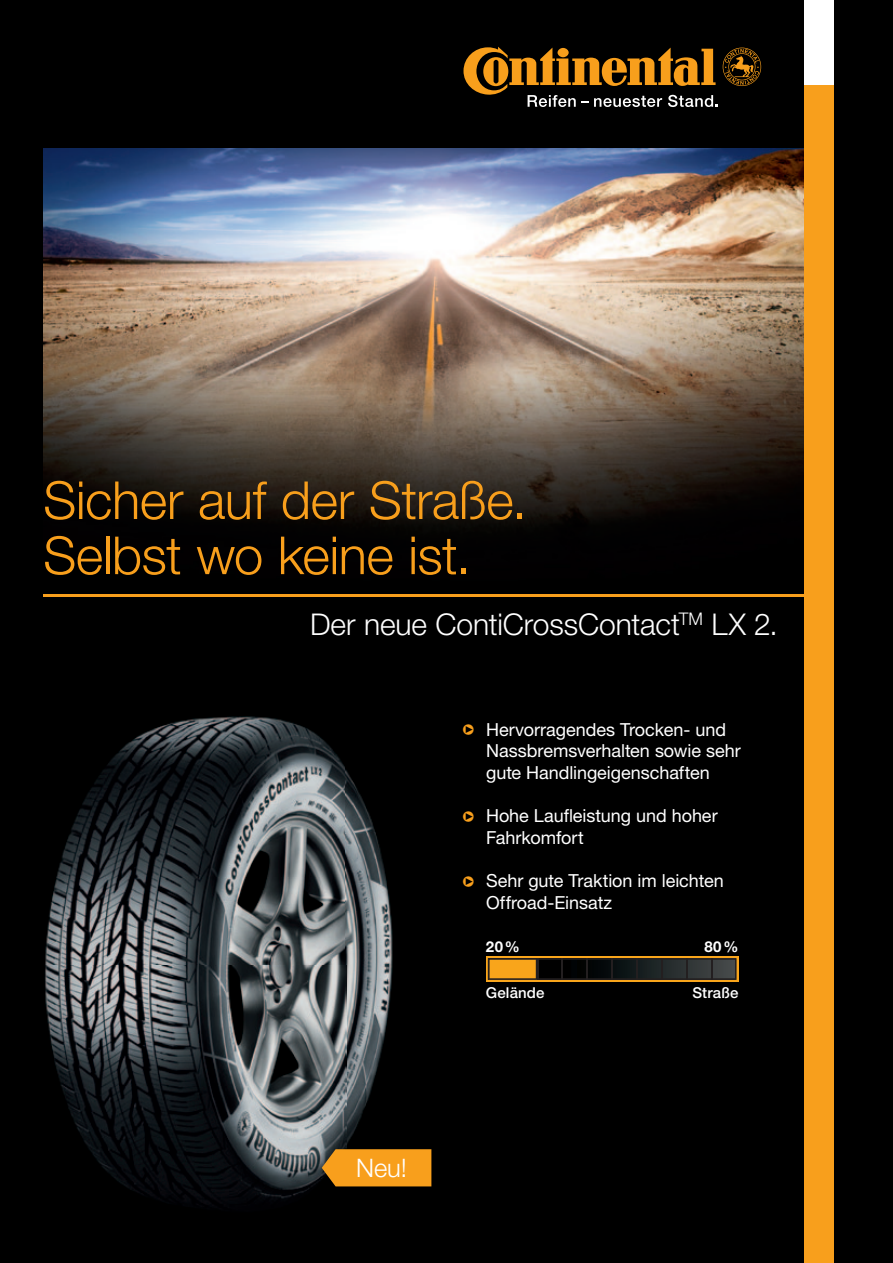
<style>
.page{position:relative;width:893px;height:1263px;background:#000}
.page>*{position:absolute;margin:0;border:0;box-sizing:border-box;transform-origin:0 0}
.t1{font:300 52.5px/55.2px "Helvetica Neue LT Pro";letter-spacing:-.01em;color:#f89f1c}
.t2{font:300 30px "Helvetica Neue LT Pro";letter-spacing:-.005em;color:#fff}
.t3{font:300 25.5px "Helvetica Neue LT Pro";color:#fff}
.t4{font:18px/21.6px "Helvetica Neue LT Pro";letter-spacing:-.005em;color:#fff}
.t5{font:500 15px "Helvetica Neue LT Pro";letter-spacing:.01em;color:#fff}
.t6{font:700 15px "Helvetica Neue LT Pro";color:#fff}
</style>
<div class="page">
<img style="left:43px;top:149px;width:761px;height:378px">
<div style="left:804px;top:0;width:29px;height:1263px;background:#fff"></div>
<div style="left:804px;top:85px;width:29px;height:1178px;background:#f89f1c"></div>
<svg style="left:463px;top:47px;width:298px;height:60px"></svg>
<img style="left:45px;top:716px;width:352px;height:490px">
<hr style="left:43px;top:594px;width:766px;height:3px;background:#f89f1c">
<svg style="left:322px;top:1149px;width:109px;height:37px;background:#e9971c"></svg>
<div style="left:486px;top:956px;width:252px;height:26px;background:#f9a51b"></div>
<svg style="left:488px;top:958px;width:249px;height:22px;background:#3e331e"></svg>
<h1 class="t1" style="left:43px;top:472px;width:485px">Sicher auf der Straße.<br>Selbst wo keine ist.</h1>
<h2 class="t2" style="left:310px;top:606px;width:469px">Der neue ContiCrossContact<sup>TM</sup> LX 2.</h2>
<p class="t4" style="left:486px;top:718px;width:256px">Hervorragendes Trocken- und<br>Nassbremsverhalten sowie sehr gute Handlingeigenschaften</p>
<p class="t4" style="left:486px;top:805px;width:233px">Hohe Laufleistung und hoher<br>Fahrkomfort</p>
<p class="t4" style="left:486px;top:869px;width:239px">Sehr gute Traktion im leichten<br>Offroad-Einsatz</p>
<h3 class="t3" style="left:356px;top:1152px;width:52px">Neu!</h3>
<p class="t6" style="left:486px;top:937px;width:35px">20 %</p>
<p class="t6" style="left:704px;top:937px;width:35px">80%</p>
<p class="t5" style="left:486px;top:983px;width:60px">Gelände</p>
<p class="t5" style="left:692px;top:983px;width:48px">Straße</p>
</div>
